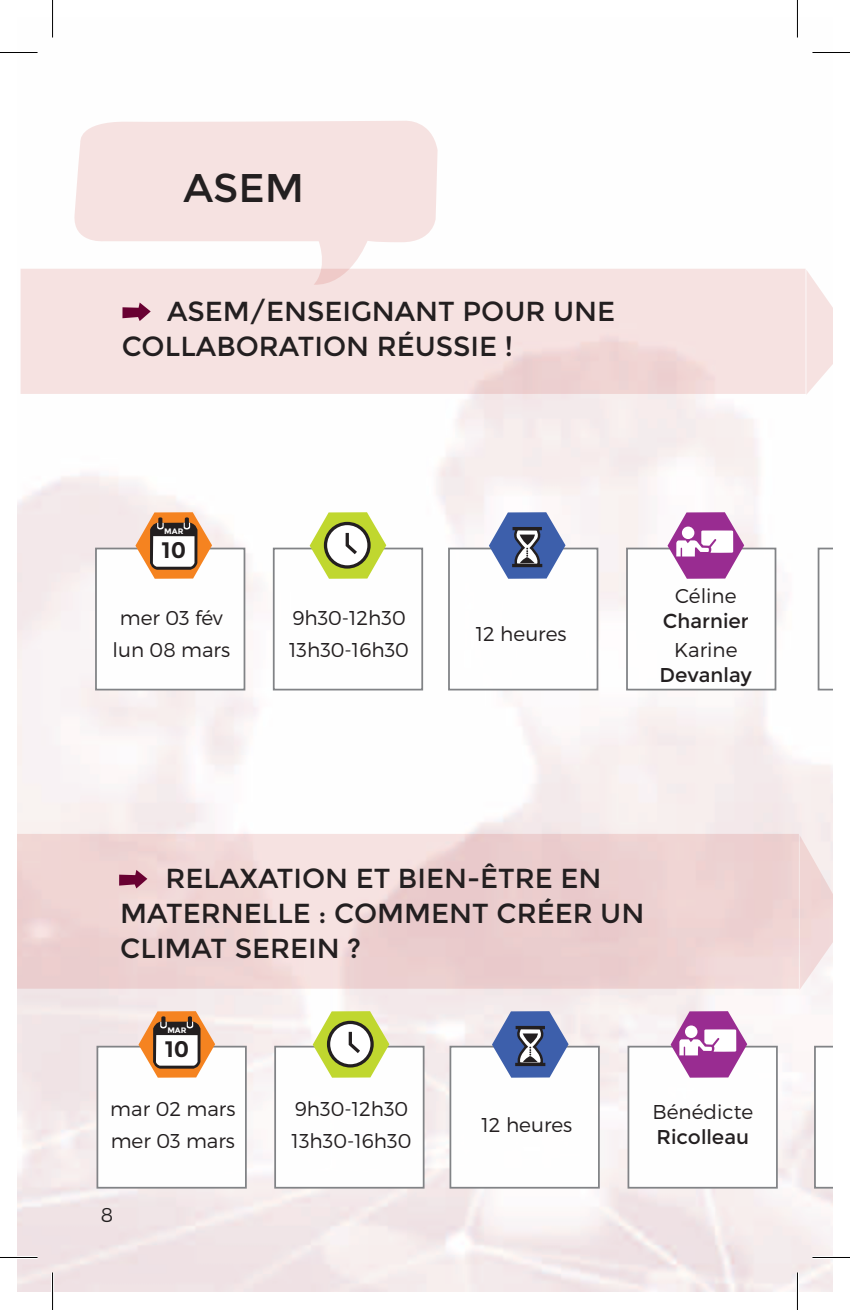
<style>
.page{position:relative;width:850px;height:1310px;background:#fff}
.page>*{position:absolute;margin:0;border:0;box-sizing:border-box;transform-origin:0 0}
.t1{font:40px "Montserrat";color:#231f20}
.t2{font:27.5px/35px "Montserrat";color:#231f20}
.t3{font:700 22.5px "Montserrat";color:#231f20}
.t4{font:300 20px/32px "Montserrat";color:#231f20}
.t5{font:20px "Montserrat";color:#231f20}
.t6{font:700 8px "Montserrat";color:#fff}
</style>
<div class="page">
<img style="left:17px;top:37px;width:815px;height:1254px">
<div style="left:96px;top:1046px;width:151px;height:142px;background:#fff;border:2px solid #808285"></div>
<svg style="left:813px;top:1046px;width:19px;height:142px"></svg>
<div style="left:627px;top:1046px;width:150px;height:142px;background:#fff;border:2px solid #808285"></div>
<div style="left:449px;top:1046px;width:150px;height:142px;background:#fff;border:2px solid #808285"></div>
<div style="left:274px;top:1046px;width:150px;height:142px;background:#fff;border:2px solid #808285"></div>
<svg style="left:17px;top:834px;width:815px;height:156px;background:#eed3d3"></svg>
<svg style="left:119px;top:870px;width:28px;height:18px"></svg>
<svg style="left:138px;top:1011px;width:77px;height:66px"></svg>
<svg style="left:491px;top:1011px;width:77px;height:66px"></svg>
<svg style="left:670px;top:1011px;width:76px;height:66px"></svg>
<svg style="left:312px;top:1011px;width:77px;height:66px"></svg>
<svg style="left:20px;top:269px;width:812px;height:126px;background:#f5e0e0"></svg>
<svg style="left:73px;top:119px;width:364px;height:167px;fill:#f6e2e1"></svg>
<div style="left:95px;top:548px;width:150px;height:142px;background:#fff;border:2px solid #808285"></div>
<svg style="left:817px;top:548px;width:15px;height:142px"></svg>
<div style="left:625px;top:548px;width:151px;height:142px;background:#fff;border:2px solid #808285"></div>
<div style="left:448px;top:548px;width:150px;height:142px;background:#fff;border:2px solid #808285"></div>
<div style="left:273px;top:548px;width:150px;height:142px;background:#fff;border:2px solid #808285"></div>
<svg style="left:122px;top:302px;width:29px;height:19px"></svg>
<svg style="left:135px;top:512px;width:77px;height:67px"></svg>
<svg style="left:488px;top:512px;width:77px;height:67px"></svg>
<svg style="left:667px;top:512px;width:76px;height:67px"></svg>
<svg style="left:309px;top:512px;width:77px;height:67px"></svg>
<hr style="left:0;top:51px;width:38px;height:3px;background:#fff">
<hr style="left:812px;top:51px;width:37px;height:3px;background:#fff">
<hr style="left:0;top:1256px;width:38px;height:3px;background:#fff">
<hr style="left:812px;top:1256px;width:37px;height:3px;background:#fff">
<hr style="left:51px;top:1272px;width:3px;height:38px;background:#fff">
<hr style="left:795px;top:1272px;width:3px;height:38px;background:#fff">
<hr style="left:0;top:52px;width:38px;height:1px;background:#000">
<hr style="left:812px;top:52px;width:37px;height:1px;background:#000">
<hr style="left:0;top:1257px;width:38px;height:1px;background:#000">
<hr style="left:812px;top:1257px;width:37px;height:1px;background:#000">
<hr style="left:52px;top:0;width:1px;height:37px;background:#000">
<hr style="left:52px;top:1272px;width:1px;height:38px;background:#000">
<hr style="left:796px;top:0;width:1px;height:37px;background:#000">
<hr style="left:796px;top:1272px;width:1px;height:38px;background:#000">
<h1 class="t1" style="left:183px;top:165px;width:122px">ASEM</h1>
<h2 class="t2" style="left:122px;top:294px;width:494px;text-indent:45px">ASEM/ENSEIGNANT POUR UNE<br>COLLABORATION RÉUSSIE !</h2>
<p class="t6" style="left:164px;top:527px;width:21px">MAR</p>
<p class="t3" style="left:161px;top:537px;width:26px">10</p>
<p class="t4" style="left:112px;top:601px;width:119px;text-align:center">mer 03 fév lun 08 mars</p>
<p class="t4" style="left:289px;top:601px;width:121px">9h30-12h30<br>13h30-16h30</p>
<p class="t4" style="left:475px;top:617px;width:92px">12 heures</p>
<p class="t4" style="left:675px;top:580px;width:63px">Céline</p>
<p class="t5" style="left:662px;top:609px;width:88px">Charnier</p>
<p class="t4" style="left:674px;top:633px;width:65px">Karine</p>
<p class="t5" style="left:659px;top:663px;width:94px">Devanlay</p>
<h2 class="t2" style="left:120px;top:861px;width:525px;text-indent:45px">RELAXATION ET BIEN-ÊTRE EN<br>MATERNELLE : COMMENT CRÉER UN<br>CLIMAT SEREIN ?</h2>
<p class="t6" style="left:167px;top:1026px;width:21px">MAR</p>
<p class="t3" style="left:165px;top:1036px;width:26px">10</p>
<p class="t4" style="left:110px;top:1092px;width:127px">mar 02 mars mer 03 mars</p>
<p class="t4" style="left:291px;top:1092px;width:121px">9h30-12h30<br>13h30-16h30</p>
<p class="t4" style="left:101px;top:1198px;width:14px">8</p>
<p class="t4" style="left:481px;top:1108px;width:92px">12 heures</p>
<p class="t4" style="left:652px;top:1096px;width:102px">Bénédicte</p>
<p class="t5" style="left:656px;top:1125px;width:94px">Ricolleau</p>
</div>
